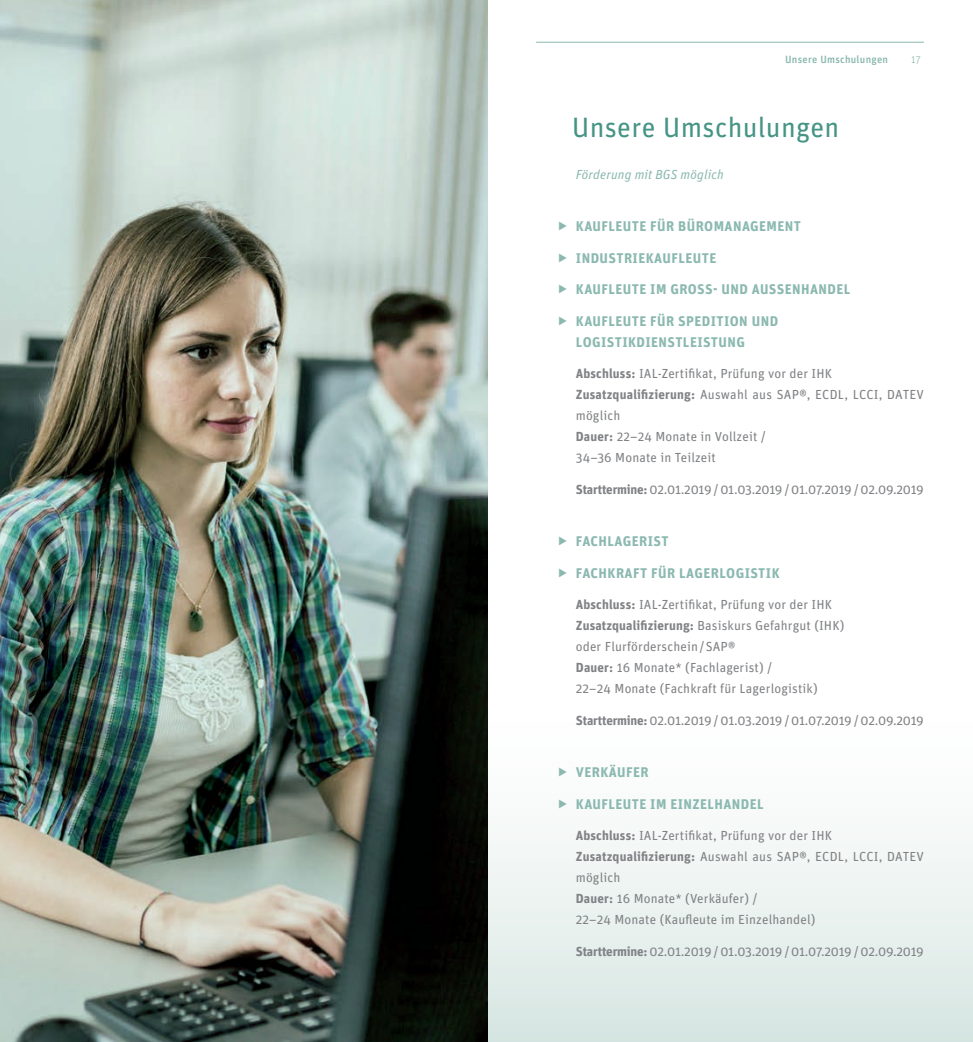
<style>
.page{position:relative;width:973px;height:1042px;background:#fff}
.page>*{position:absolute;margin:0;border:0;box-sizing:border-box;transform-origin:0 0}
.t1{font:28px "Unit OT";letter-spacing:.01em;color:#459485}
.t2{font:700 14px/21px "Unit OT";letter-spacing:.03em;color:#8bb9af}
.t3{font:13.12px/21px "Unit OT";letter-spacing:.01em;color:#808285}
.t4{font:13.12px "Unit OT";letter-spacing:-.02em;color:#808285}
.t5{font:italic 13.12px "Unit OT";letter-spacing:.01em;color:#8bb9af}
.t6{font:500 10.5px "Unit OT";letter-spacing:.025em;color:#89b8ae}
.t7{font:300 10.5px "Unit OT";color:#89b8ae}
.s1{font-weight:700}
</style>
<div class="page">
<svg style="left:487px;top:0;width:485px;height:1042px"></svg>
<hr style="left:536px;top:42px;width:387px;height:1px;background:#89b8ae">
<img style="left:0;top:0;width:487px;height:1042px">
<svg style="left:559px;top:221px;width:7px;height:9px"></svg>
<svg style="left:559px;top:253px;width:7px;height:9px"></svg>
<svg style="left:559px;top:284px;width:7px;height:9px"></svg>
<svg style="left:559px;top:316px;width:7px;height:9px"></svg>
<svg style="left:559px;top:536px;width:7px;height:9px"></svg>
<svg style="left:559px;top:568px;width:7px;height:9px"></svg>
<svg style="left:559px;top:767px;width:7px;height:9px"></svg>
<svg style="left:559px;top:799px;width:7px;height:9px"></svg>
<p class="t6" style="left:785px;top:53px;width:104px">Unsere Umschulungen</p>
<p class="t7" style="left:910px;top:53px;width:11px">17</p>
<h1 class="t1" style="left:571px;top:110px;width:269px">Unsere Umschulungen</h1>
<p class="t5" style="left:575px;top:166px;width:149px">Förderung mit BGS möglich</p>
<p class="t2" style="left:575px;top:216px;width:226px">KAUFLEUTE FÜR BÜROMANAGEMENT</p>
<p class="t2" style="left:575px;top:247px;width:142px">INDUSTRIEKAUFLEUTE</p>
<p class="t2" style="left:575px;top:279px;width:276px">KAUFLEUTE IM GROSS- UND AUSSENHANDEL</p>
<p class="t2" style="left:575px;top:310px;width:204px">KAUFLEUTE FÜR SPEDITION UND<br>LOGISTIKDIENSTLEISTUNG</p>
<p class="t3" style="left:575px;top:363px;width:349px"><span class="s1">Abschluss:</span> IAL-Zertifikat, Prüfung vor der IHK <span class="s1">Zusatzqualifizierung:</span> Auswahl aus SAP®, ECDL, LCCI, DATEV möglich<br><span class="s1">Dauer:</span> 22–24 Monate in Vollzeit /<br>34–36 Monate in Teilzeit</p>
<p class="t4" style="left:575px;top:481px;width:349px"><span class="s1">Starttermine:</span> 02.01.2019 / 01.03.2019 / 01.07.2019 / 02.09.2019</p>
<p class="t2" style="left:576px;top:531px;width:94px">FACHLAGERIST</p>
<p class="t2" style="left:576px;top:562px;width:205px">FACHKRAFT FÜR LAGERLOGISTIK</p>
<p class="t3" style="left:575px;top:594px;width:270px"><span class="s1">Abschluss:</span> IAL-Zertifikat, Prüfung vor der IHK <span class="s1">Zusatzqualifizierung:</span> Basiskurs Gefahrgut (IHK) oder Flurförderschein / SAP®<br><span class="s1">Dauer:</span> 16 Monate* (Fachlagerist) /<br>22–24 Monate (Fachkraft für Lagerlogistik)</p>
<p class="t4" style="left:575px;top:712px;width:349px"><span class="s1">Starttermine:</span> 02.01.2019 / 01.03.2019 / 01.07.2019 / 02.09.2019</p>
<p class="t2" style="left:576px;top:762px;width:74px">VERKÄUFER</p>
<p class="t2" style="left:576px;top:793px;width:189px">KAUFLEUTE IM EINZELHANDEL</p>
<p class="t3" style="left:575px;top:825px;width:349px"><span class="s1">Abschluss:</span> IAL-Zertifikat, Prüfung vor der IHK <span class="s1">Zusatzqualifizierung:</span> Auswahl aus SAP®, ECDL, LCCI, DATEV möglich<br><span class="s1">Dauer:</span> 16 Monate* (Verkäufer) /<br>22–24 Monate (Kaufleute im Einzelhandel)</p>
<p class="t4" style="left:575px;top:943px;width:349px"><span class="s1">Starttermine:</span> 02.01.2019 / 01.03.2019 / 01.07.2019 / 02.09.2019</p>
</div>
